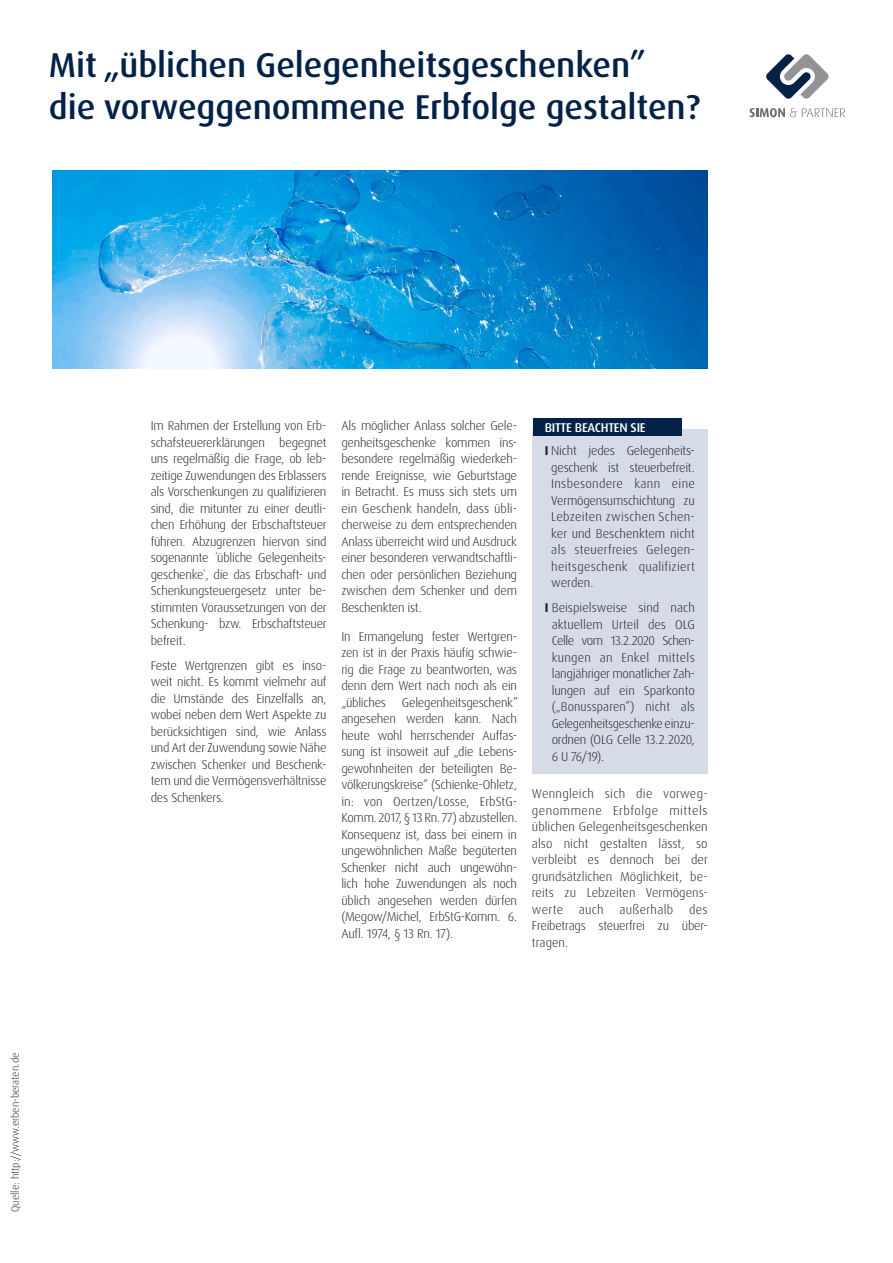
<style>
.page{position:relative;width:893px;height:1263px;background:#fff}
.page>*{position:absolute;margin:0;border:0;box-sizing:border-box;transform-origin:0 0}
.Headline_01{font:500 34.5px/41.4px "Dax OT";letter-spacing:-.005em;color:#042248}
.Copy{font:300 12.75px/16.5px "Dax OT";letter-spacing:-.02em;color:#231f20;text-align:justify}
.Copy-2{font:500 12.75px "Dax OT";letter-spacing:-.02em;color:#fff}
.Copy-3{font:300 10.5px "Dax OT";color:#231f20}
.s1{font-weight:700}
</style>
<div class="page">
<div style="left:532px;top:429px;width:176px;height:344px;background:#d6dce7"></div>
<div style="left:533px;top:418px;width:149px;height:18px;background:#042248"></div>
<img style="left:52px;top:170px;width:656px;height:198px">
<svg style="left:766px;top:54px;width:63px;height:45px"></svg>
<svg style="left:749px;top:108px;width:96px;height:9px"></svg>
<p class="Headline_01" style="left:49px;top:45px;width:653px">Mit „üblichen Gelegenheitsgeschenken” die vorweggenommene Erbfolge gestalten?</p>
<p class="Copy-3" style="left:9px;top:1212px;width:161px;rotate:-90deg">Quelle: http://www.erben-beraten.de</p>
<p class="Copy" style="left:151px;top:418px;width:177px">Im Rahmen der Erstellung von Erb&shy;schafsteuererklärungen begegnet uns regelmäßig die Frage, ob leb&shy;zeitige Zuwendungen des Erblassers als Vorschenkungen zu qualifizieren sind, die mitunter zu einer deutli&shy;chen Erhöhung der Erbschaftsteuer führen. Abzugrenzen hiervon sind sogenannte ´übliche Gelegenheits&shy;geschenke`, die das Erbschaft- und Schenkungsteuergesetz unter be&shy;stimmten Voraussetzungen von der Schenkung- bzw. Erbschaftsteuer befreit.</p>
<p class="Copy" style="left:151px;top:657px;width:177px">Feste Wertgrenzen gibt es inso&shy;weit nicht. Es kommt vielmehr auf die Umstände des Einzelfalls an, wobei neben dem Wert Aspekte zu berücksichtigen sind, wie Anlass und Art der Zuwendung sowie Nähe zwischen Schenker und Beschenk&shy;tem und die Vermögensverhältnisse des Schenkers.</p>
<p class="Copy" style="left:341px;top:418px;width:177px">Als möglicher Anlass solcher Gele&shy;genheitsgeschenke kommen ins&shy;besondere regelmäßig wiederkeh&shy;rende Ereignisse, wie Geburtstage in Betracht. Es muss sich stets um ein Geschenk handeln, dass übli&shy;cherweise zu dem entsprechenden Anlass überreicht wird und Ausdruck einer besonderen verwandtschaftli&shy;chen oder persönlichen Beziehung zwischen dem Schenker und dem Beschenkten ist.</p>
<p class="Copy" style="left:341px;top:628px;width:178px">In Ermangelung fester Wertgren&shy;zen ist in der Praxis häufig schwie&shy;rig die Frage zu beantworten, was denn dem Wert nach noch als ein „übliches Gelegenheitsgeschenk” angesehen werden kann. Nach heute wohl herrschender Auffas&shy;sung ist insoweit auf „die Lebens&shy;gewohnheiten der beteiligten Be&shy;völkerungskreise“ (Schienke-Ohletz, in: von Oertzen/Losse, ErbStG-Komm. 2017, § 13 Rn. 77) abzustellen.<br>Konsequenz ist, dass bei einem in ungewöhnlichen Maße begüterten Schenker nicht auch ungewöhn&shy;lich hohe Zuwendungen als noch üblich angesehen werden dürfen (Megow/Michel, ErbStG-Komm. 6.<br>Aufl. 1974, § 13 Rn. 17).</p>
<p class="Copy-2" style="left:545px;top:419px;width:102px">BITTE BEACHTEN SIE</p>
<p class="Copy" style="left:551px;top:443px;width:145px;text-indent:-7px"><span class="s1">I</span> Nicht jedes Gelegenheits&shy;geschenk ist steuerbefreit.<br>Insbesondere kann eine Vermögensumschichtung zu Lebzeiten zwischen Schen&shy;ker und Beschenktem nicht als steuerfreies Gelegen&shy;heitsgeschenk qualifiziert werden.</p>
<p class="Copy" style="left:552px;top:600px;width:145px;text-indent:-7px"><span class="s1">I</span> Beispielsweise sind nach aktuellem Urteil des OLG Celle vom 13.2.2020 Schen&shy;kungen an Enkel mittels langjähriger monatlicher Zah&shy;lungen auf ein Sparkonto („Bonussparen”) nicht als Gelegenheitsgeschenke einzu&shy;ordnen (OLG Celle 13.2.2020, 6 U 76/19).</p>
<p class="Copy" style="left:532px;top:786px;width:177px">Wenngleich sich die vorweg&shy;genommene Erbfolge mittels üblichen Gelegenheitsgeschenken also nicht gestalten lässt, so verbleibt es dennoch bei der grundsätzlichen Möglichkeit, be&shy;reits zu Lebzeiten Vermögens&shy;werte auch außerhalb des Freibetrags steuerfrei zu über&shy;tragen.</p>
</div>
